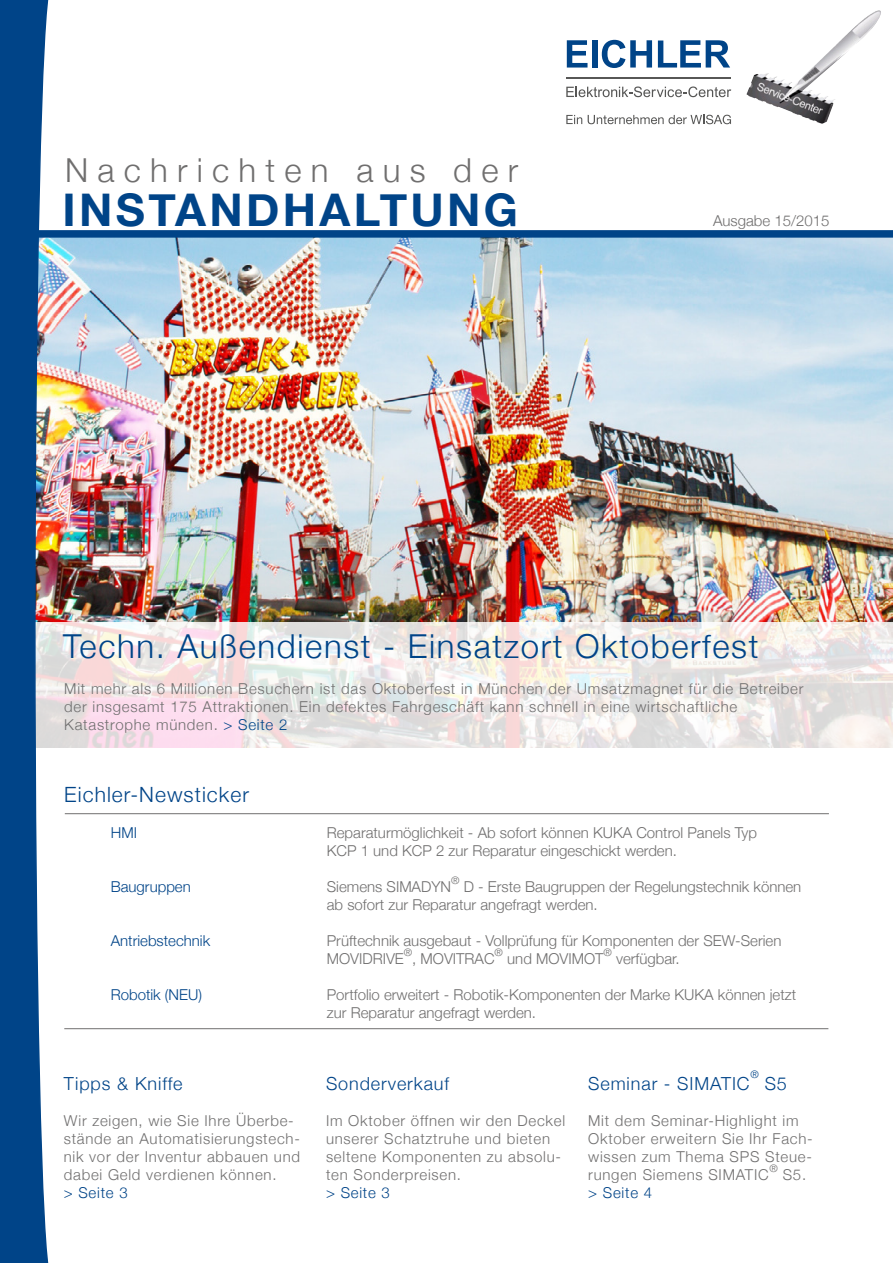
<style>
.page{position:relative;width:893px;height:1263px;background:#fff}
.page>*{position:absolute;margin:0;border:0;box-sizing:border-box;transform-origin:0 0}
.t1{font:700 45px "Helvetica Neue";letter-spacing:.075em;color:#048}
.t2{font:300 33px "Helvetica Neue";letter-spacing:.05em;color:#048}
.t3{font:300 33px "Helvetica Neue";letter-spacing:.28em;color:#706f6f}
.t4{font:300 21px "Helvetica Neue";letter-spacing:.05em;color:#048}
.t5{font:300 18px "Helvetica Neue";letter-spacing:.05em;color:#048}
.t6{font:300 15px/18px "Helvetica Neue";letter-spacing:.05em;color:#706f6f}
.t7{font:300 15px/18px "Helvetica Neue";color:#706f6f}
.t8{font:300 15px "Helvetica Neue";color:#048}
.t9{font:300 10.5px "Helvetica Neue";color:#706f6f}
.t10{font:300 10.5px "Helvetica Neue";color:#048}
.s1{color:#048}
</style>
<div class="page">
<img style="left:52px;top:238px;width:841px;height:384px">
<svg style="left:52px;top:622px;width:841px;height:126px"></svg>
<svg style="left:0;top:0;width:52px;height:1263px;background:#346699"></svg>
<div style="left:0;top:230px;width:893px;height:8px;background:#048"></div>
<svg style="left:567px;top:40px;width:20px;height:28px"></svg>
<div style="left:592px;top:40px;width:5px;height:28px;background:#048"></div>
<svg style="left:602px;top:40px;width:50px;height:28px"></svg>
<svg style="left:658px;top:40px;width:72px;height:28px"></svg>
<svg style="left:566px;top:86px;width:165px;height:11px"></svg>
<hr style="left:566px;top:77px;width:165px;height:2px;background:#575756">
<svg style="left:566px;top:115px;width:16px;height:9px"></svg>
<svg style="left:588px;top:115px;width:143px;height:9px"></svg>
<img style="left:746px;top:10px;width:135px;height:114px">
<hr style="left:65px;top:813px;width:764px;height:1px;background:#706f6f">
<hr style="left:64px;top:1028px;width:764px;height:1px;background:#706f6f">
<h2 class="t3" style="left:65px;top:144px;width:455px">Nachrichten aus der</h2>
<h1 class="t1" style="left:62px;top:174px;width:457px">INSTANDHALTUNG</h1>
<p class="t7" style="left:713px;top:210px;width:118px">Ausgabe 15/2015</p>
<h2 class="t2" style="left:63px;top:619px;width:697px">Techn. Außendienst - Einsatzort Oktoberfest</h2>
<p class="t6" style="left:64px;top:678px;width:741px">Mit mehr als 6 Millionen Besuchern ist das Oktoberfest in München der Umsatzmagnet für die Betreiber der insgesamt 175 Attraktionen. Ein defektes Fahrgeschäft kann schnell in eine wirtschaftliche<br>Katastrophe münden. <span class="s1">&gt; Seite 2</span></p>
<h3 class="t4" style="left:64px;top:777px;width:186px">Eichler-Newsticker</h3>
<p class="t8" style="left:111px;top:820px;width:28px">HMI</p>
<p class="t7" style="left:327px;top:822px;width:432px">Reparaturmöglichkeit - Ab sofort können KUKA Control Panels Typ<br>KCP 1 und KCP 2 zur Reparatur eingeschickt werden.</p>
<p class="t8" style="left:111px;top:874px;width:82px">Baugruppen</p>
<p class="t7" style="left:327px;top:876px;width:126px">Siemens SIMADYN</p>
<p class="t9" style="left:451px;top:872px;width:10px">®</p>
<p class="t7" style="left:327px;top:876px;width:476px;text-indent:137px">D - Erste Baugruppen der Regelungstechnik können ab sofort zur Reparatur angefragt werden.</p>
<p class="t8" style="left:111px;top:928px;width:101px">Antriebstechnik</p>
<p class="t7" style="left:327px;top:930px;width:456px">Prüftechnik ausgebaut - Vollprüfung für Komponenten der SEW-Serien<br>MOVIDRIVE</p>
<p class="t9" style="left:404px;top:944px;width:10px">®</p>
<p class="t9" style="left:495px;top:944px;width:10px">®</p>
<p class="t9" style="left:603px;top:944px;width:10px">®</p>
<p class="t7" style="left:412px;top:948px;width:84px">, MOVITRAC</p>
<p class="t7" style="left:507px;top:948px;width:98px">und MOVIMOT</p>
<p class="t7" style="left:616px;top:948px;width:65px">verfügbar.</p>
<p class="t8" style="left:111px;top:982px;width:93px">Robotik (NEU)</p>
<p class="t7" style="left:327px;top:984px;width:471px">Portfolio erweitert - Robotik-Komponenten der Marke KUKA können jetzt zur Reparatur angefragt werden.</p>
<p class="t10" style="left:750px;top:1066px;width:10px">®</p>
<p class="t5" style="left:64px;top:1069px;width:120px">Tipps &amp; Kniffe</p>
<p class="t5" style="left:326px;top:1069px;width:125px">Sonderverkauf</p>
<p class="t5" style="left:588px;top:1069px;width:163px">Seminar - SIMATIC</p>
<p class="t5" style="left:765px;top:1069px;width:24px">S5</p>
<p class="t6" style="left:64px;top:1110px;width:238px">Wir zeigen, wie Sie Ihre Überbe&shy;stände an Automatisierungstech&shy;nik vor der Inventur abbauen und dabei Geld verdienen können.</p>
<p class="t8" style="left:64px;top:1180px;width:65px">&gt; Seite 3</p>
<p class="t6" style="left:326px;top:1110px;width:241px">Im Oktober öffnen wir den Deckel unserer Schatztruhe und bieten seltene Komponenten zu absolu&shy;ten Sonderpreisen.</p>
<p class="t8" style="left:326px;top:1180px;width:65px">&gt; Seite 3</p>
<p class="t6" style="left:588px;top:1110px;width:226px">Mit dem Seminar-Highlight im<br>Oktober erweitern Sie Ihr Fach&shy;wissen zum Thema SPS Steue&shy;rungen Siemens SIMATIC</p>
<p class="t9" style="left:769px;top:1160px;width:10px">®</p>
<p class="t6" style="left:783px;top:1164px;width:25px">S5.</p>
<p class="t8" style="left:588px;top:1180px;width:65px">&gt; Seite 4</p>
</div>
